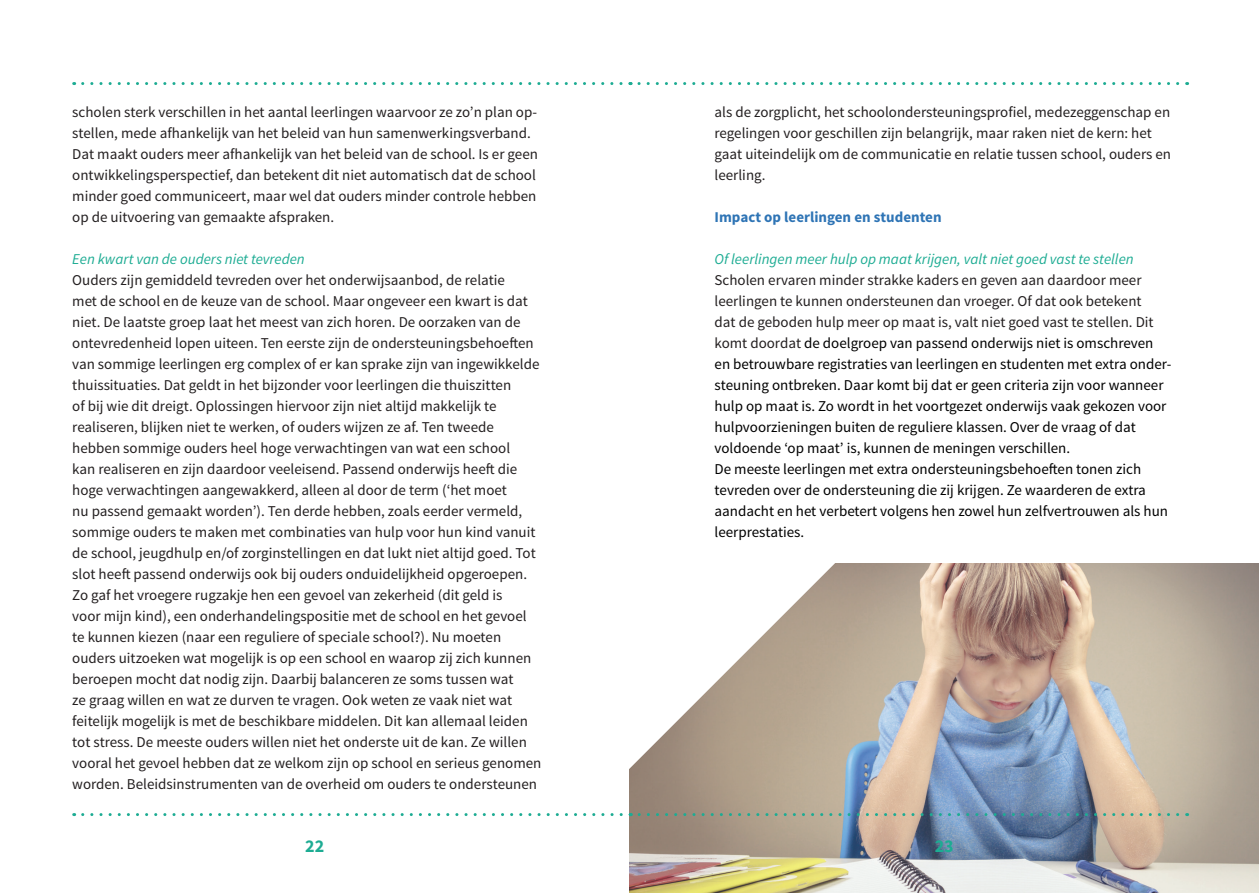
<style>
.page{position:relative;width:1259px;height:893px;background:#fff}
.page>*{position:absolute;margin:0;border:0;box-sizing:border-box;transform-origin:0 0}
.t1{font:700 18px "Source Sans Pro";color:#1dac93}
.Platte_tekst{font:15px/21px "Source Sans Pro";color:#231f20}
.Platte_tekst-2{font:15px/21px "Source Sans Pro";color:#000}
.Tussenkopje{font:italic 15px "Source Sans Pro";color:#1dac93}
.Platte_tekst-3{font:700 15px "Source Sans Pro";color:#2e74b5}
.s1{color:#231f20}
</style>
<div class="page">
<img style="left:629px;top:563px;width:630px;height:330px">
<svg style="left:629px;top:563px;width:219px;height:208px"></svg>
<svg style="left:83px;top:82px;width:548px;height:3px"></svg>
<svg style="left:639px;top:82px;width:548px;height:3px"></svg>
<svg style="left:83px;top:813px;width:548px;height:3px"></svg>
<svg style="left:639px;top:813px;width:548px;height:3px;background:#7e9e97"></svg>
<p class="Platte_tekst" style="left:72px;top:102px;width:467px">scholen sterk verschillen in het aantal leerlingen waarvoor ze zo’n plan op&shy;stellen, mede afhankelijk van het beleid van hun samenwerkingsverband.<br>Dat maakt ouders meer afhankelijk van het beleid van de school. Is er geen ontwikkelingsperspectief, dan betekent dit niet automatisch dat de school minder goed communiceert, maar wel dat ouders minder controle hebben op de uitvoering van gemaakte afspraken.</p>
<p class="Tussenkopje" style="left:72px;top:250px;width:234px">Een kwart van de ouders niet tevreden</p>
<p class="Platte_tekst" style="left:72px;top:270px;width:471px">Ouders zijn gemiddeld tevreden over het onderwijsaanbod, de relatie<br>met de school en de keuze van de school. Maar ongeveer een kwart is dat niet. De laatste groep laat het meest van zich horen. De oorzaken van de ontevredenheid lopen uiteen. Ten eerste zijn de ondersteuningsbehoeften van sommige leerlingen erg complex of er kan sprake zijn van ingewikkelde thuissituaties. Dat geldt in het bijzonder voor leerlingen die thuiszitten<br>of bij wie dit dreigt. Oplossingen hiervoor zijn niet altijd makkelijk te realiseren, blijken niet te werken, of ouders wijzen ze af. Ten tweede hebben sommige ouders heel hoge verwachtingen van wat een school<br>kan realiseren en zijn daardoor veeleisend. Passend onderwijs heeft die hoge verwachtingen aangewakkerd, alleen al door de term (‘het moet<br>nu passend gemaakt worden’). Ten derde hebben, zoals eerder vermeld, sommige ouders te maken met combinaties van hulp voor hun kind vanuit de school, jeugdhulp en/of zorginstellingen en dat lukt niet altijd goed. Tot slot heeft passend onderwijs ook bij ouders onduidelijkheid opgeroepen.<br>Zo gaf het vroegere rugzakje hen een gevoel van zekerheid (dit geld is<br>voor mijn kind), een onderhandelingspositie met de school en het gevoel te kunnen kiezen (naar een reguliere of speciale school?). Nu moeten ouders uitzoeken wat mogelijk is op een school en waarop zij zich kunnen beroepen mocht dat nodig zijn. Daarbij balanceren ze soms tussen wat<br>ze graag willen en wat ze durven te vragen. Ook weten ze vaak niet wat feitelijk mogelijk is met de beschikbare middelen. Dit kan allemaal leiden tot stress. De meeste ouders willen niet het onderste uit de kan. Ze willen vooral het gevoel hebben dat ze welkom zijn op school en serieus genomen worden. Beleidsinstrumenten van de overheid om ouders te ondersteunen</p>
<p class="Platte_tekst" style="left:714px;top:102px;width:458px">als de zorgplicht, het schoolondersteuningsprofiel, medezeggenschap en regelingen voor geschillen zijn belangrijk, maar raken niet de kern: het gaat uiteindelijk om de communicatie en relatie tussen school, ouders en leerling.</p>
<p class="Platte_tekst-3" style="left:714px;top:207px;width:229px">Impact op leerlingen en studenten</p>
<p class="Tussenkopje" style="left:714px;top:250px;width:421px">Of leerlingen meer hulp op maat krijgen, valt niet goed vast te stellen</p>
<p class="Platte_tekst-2" style="left:714px;top:270px;width:457px"><span class="s1">Scholen ervaren minder strakke kaders en geven aan daardoor meer leerlingen te kunnen ondersteunen dan vroeger. Of dat ook betekent<br>dat de geboden hulp meer op maat is, valt niet goed vast te stellen. Dit komt doordat</span> de doelgroep van passend onderwijs niet is omschreven en betrouwbare registraties van leerlingen en studenten met extra onder&shy;steuning ontbreken. Daar komt bij dat er geen criteria zijn voor wanneer hulp op maat is. Zo wordt in het voortgezet onderwijs vaak gekozen voor hulpvoorzieningen buiten de reguliere klassen. Over de vraag of dat voldoende ‘op maat’ is, kunnen de meningen verschillen.<br>De meeste leerlingen met extra ondersteuningsbehoeften tonen zich tevreden over de ondersteuning die zij krijgen. Ze waarderen de extra aandacht en het verbetert volgens hen zowel hun zelfvertrouwen als hun leerprestaties.</p>
<p class="t1" style="left:305px;top:834px;width:21px">22</p>
<p class="t1" style="left:934px;top:834px;width:21px">23</p>
</div>
